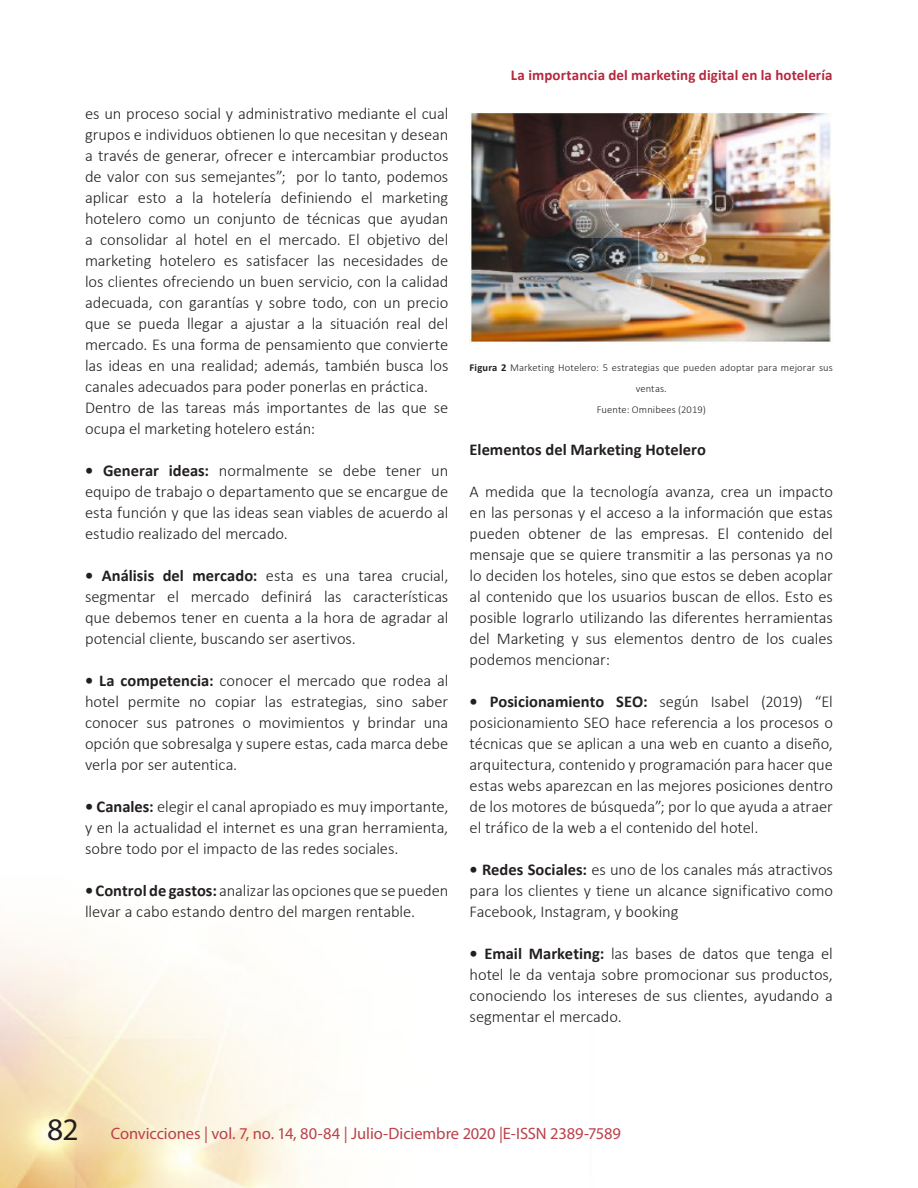
<style>
.page{position:relative;width:918px;height:1188px;background:#fff}
.page>*{position:absolute;margin:0;border:0;box-sizing:border-box;transform-origin:0 0}
.t1{font:300 16.5px/21px "Calibri";letter-spacing:-.005em;color:#231f20;text-align:justify}
.t2{font:16.5px "Myriad Pro";letter-spacing:-.005em;color:#bb404a}
.t3{font:700 16.5px "Calibri";color:#231f20}
.t4{font:700 15px "Calibri";letter-spacing:.005em;color:#b5283e}
.t5{font:300 10.5px/21px "Calibri";letter-spacing:.015em;color:#231f20;text-align:center}
.s1{font-weight:700}
.s2{font-size:31.5px;color:#231f20}
</style>
<div class="page">
<img style="left:0;top:112px;width:806px;height:1076px">
<img style="left:470px;top:113px;width:363px;height:231px">
<p class="t1" style="left:85px;top:103px;width:365px">es un proceso social y administrativo mediante el cual grupos e individuos obtienen lo que necesitan y desean a través de generar, ofrecer e intercambiar productos de valor con sus semejantes”; por lo tanto, podemos aplicar esto a la hotelería definiendo el marketing hotelero como un conjunto de técnicas que ayudan a consolidar al hotel en el mercado. El objetivo del marketing hotelero es satisfacer las necesidades de los clientes ofreciendo un buen servicio, con la calidad adecuada, con garantías y sobre todo, con un precio que se pueda llegar a ajustar a la situación real del mercado. Es una forma de pensamiento que convierte las ideas en una realidad; además, también busca los canales adecuados para poder ponerlas en práctica.</p>
<p class="t1" style="left:85px;top:397px;width:365px">Dentro de las tareas más importantes de las que se ocupa el marketing hotelero están:</p>
<p class="t1" style="left:85px;top:460px;width:365px"><span class="s1">• Generar ideas:</span> normalmente se debe tener un equipo de trabajo o departamento que se encargue de esta función y que las ideas sean viables de acuerdo al estudio realizado del mercado.</p>
<p class="t1" style="left:85px;top:565px;width:365px"><span class="s1">• Análisis del mercado:</span> esta es una tarea crucial, segmentar el mercado definirá las características que debemos tener en cuenta a la hora de agradar al potencial cliente, buscando ser asertivos.</p>
<p class="t1" style="left:85px;top:670px;width:365px"><span class="s1">• La competencia:</span> conocer el mercado que rodea al hotel permite no copiar las estrategias, sino saber conocer sus patrones o movimientos y brindar una opción que sobresalga y supere estas, cada marca debe verla por ser autentica.</p>
<p class="t1" style="left:85px;top:796px;width:365px"><span class="s1">• Canales:</span> elegir el canal apropiado es muy importante, y en la actualidad el internet es una gran herramienta, sobre todo por el impacto de las redes sociales.</p>
<p class="t1" style="left:85px;top:880px;width:365px"><span class="s1">• Control de gastos:</span> analizar las opciones que se pueden llevar a cabo estando dentro del margen rentable.</p>
<p class="t4" style="left:511px;top:65px;width:323px">La importancia del marketing digital en la hotelería</p>
<p class="t5" style="left:470px;top:357px;width:365px"><span class="s1">Figura 2</span> Marketing Hotelero: 5 estrategias que pueden adoptar para mejorar sus ventas.</p>
<p class="t5" style="left:597px;top:399px;width:111px">Fuente: Omnibees (2019)</p>
<p class="t3" style="left:470px;top:438px;width:238px">Elementos del Marketing Hotelero</p>
<p class="t1" style="left:470px;top:481px;width:365px">A medida que la tecnología avanza, crea un impacto en las personas y el acceso a la información que estas pueden obtener de las empresas. El contenido del mensaje que se quiere transmitir a las personas ya no lo deciden los hoteles, sino que estos se deben acoplar al contenido que los usuarios buscan de ellos. Esto es posible lograrlo utilizando las diferentes herramientas del Marketing y sus elementos dentro de los cuales podemos mencionar:</p>
<p class="t1" style="left:470px;top:691px;width:365px"><span class="s1">• Posicionamiento SEO:</span> según Isabel (2019) “El posicionamiento SEO hace referencia a los procesos o técnicas que se aplican a una web en cuanto a diseño, arquitectura, contenido y programación para hacer que estas webs aparezcan en las mejores posiciones dentro de los motores de búsqueda”; por lo que ayuda a atraer el tráfico de la web a el contenido del hotel.</p>
<p class="t1" style="left:470px;top:859px;width:365px"><span class="s1">• Redes Sociales:</span> es uno de los canales más atractivos para los clientes y tiene un alcance significativo como Facebook, Instagram, y booking</p>
<p class="t1" style="left:470px;top:943px;width:365px"><span class="s1">• Email Marketing:</span> las bases de datos que tenga el hotel le da ventaja sobre promocionar sus productos, conociendo los intereses de sus clientes, ayudando a segmentar el mercado.</p>
<p class="t2" style="left:47px;top:1124px;width:575px"><span class="s2">82</span> Convicciones | vol. 7, no. 14, 80-84 | Julio-Diciembre 2020 |E-ISSN 2389-7589</p>
</div>
